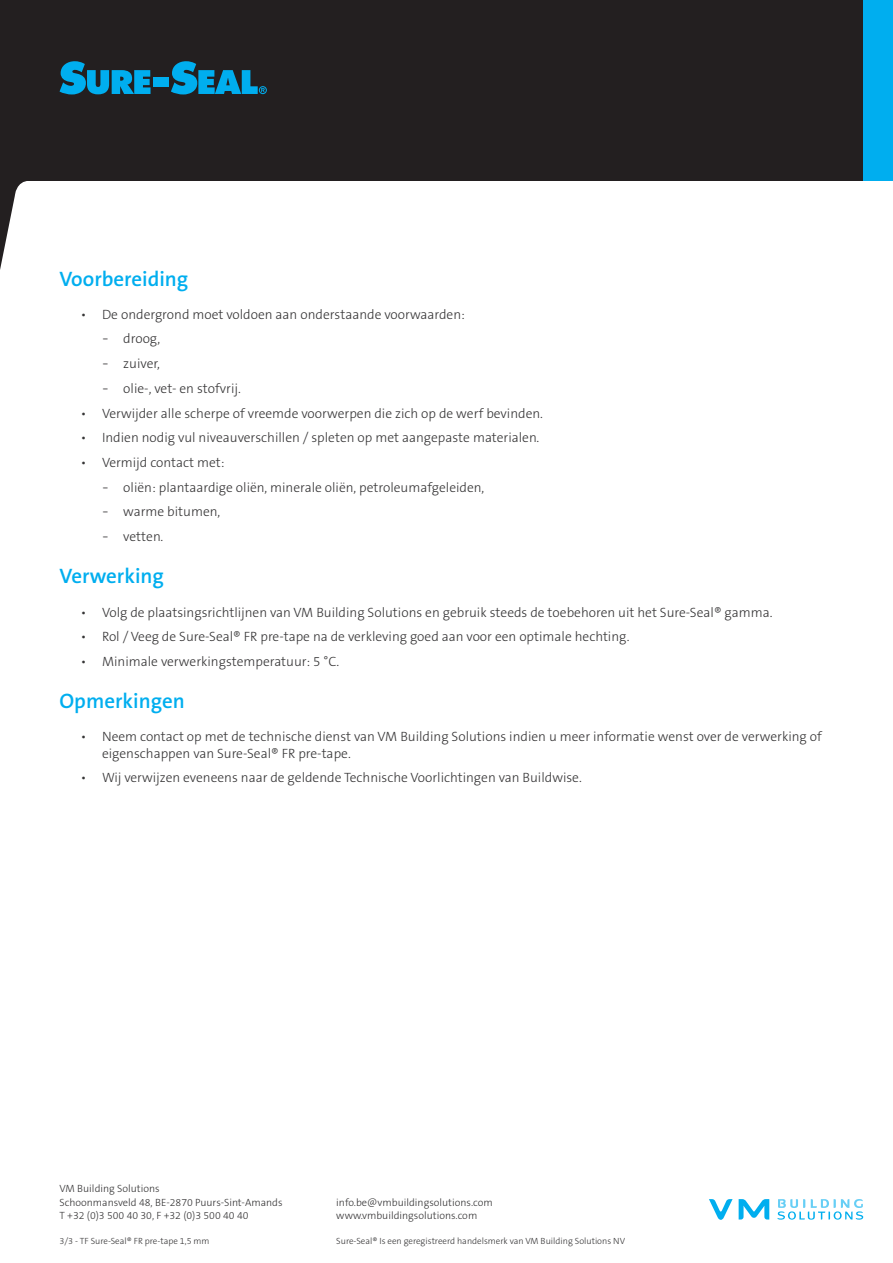
<style>
.page{position:relative;width:893px;height:1263px;background:#fff}
.page>*{position:absolute;margin:0;border:0;box-sizing:border-box;transform-origin:0 0}
.SECTION{font:600 21px "The Sans B W6";color:#00aeef}
.t1{font:300 13.5px/16.2px "The Sans B W3";color:#363536}
.t2{font:300 10.5px/13.5px "The Sans B W3";color:#363536}
.t3{font:300 9px "The Sans B W3";color:#363536}
.s1{font-family:"Rubik"}
</style>
<div class="page">
<div style="left:0;top:0;width:886px;height:181px;background:#231f20"></div>
<div style="left:863px;top:0;width:30px;height:181px;background:#00aeef"></div>
<svg style="left:1px;top:181px;width:26px;height:84px"></svg>
<hr style="left:0;top:181px;width:1px;height:89px;background:#231f20">
<svg style="left:60px;top:61px;width:91px;height:33px"></svg>
<div style="left:154px;top:78px;width:15px;height:9px;background:#00aeef"></div>
<svg style="left:171px;top:61px;width:96px;height:33px"></svg>
<svg style="left:709px;top:1199px;width:60px;height:21px"></svg>
<svg style="left:777px;top:1199px;width:86px;height:21px"></svg>
<p class="SECTION" style="left:60px;top:265px;width:130px">Voorbereiding</p>
<p class="t1" style="left:81px;top:306px;width:386px">• De ondergrond moet voldoen aan onderstaande voorwaarden:</p>
<p class="t1" style="left:102px;top:331px;width:60px"><span class="s1">-</span> droog,</p>
<p class="t1" style="left:102px;top:356px;width:60px"><span class="s1">-</span> zuiver,</p>
<p class="t1" style="left:102px;top:380px;width:140px"><span class="s1">-</span> olie-, vet- en stofvrij.</p>
<p class="t1" style="left:81px;top:405px;width:464px">• Verwijder alle scherpe of vreemde voorwerpen die zich op de werf bevinden.</p>
<p class="t1" style="left:81px;top:430px;width:460px">• Indien nodig vul niveauverschillen / spleten op met aangepaste materialen.</p>
<p class="t1" style="left:81px;top:454px;width:145px">• Vermijd contact met:</p>
<p class="t1" style="left:102px;top:479px;width:384px"><span class="s1">-</span> oliën: plantaardige oliën, minerale oliën, petroleumafgeleiden,</p>
<p class="t1" style="left:102px;top:504px;width:120px"><span class="s1">-</span> warme bitumen,</p>
<p class="t1" style="left:102px;top:529px;width:63px"><span class="s1">-</span> vetten.</p>
<p class="SECTION" style="left:60px;top:563px;width:106px">Verwerking</p>
<p class="t1" style="left:81px;top:604px;width:693px">• Volg de plaatsingsrichtlijnen van VM Building Solutions en gebruik steeds de toebehoren uit het Sure-Seal® gamma.</p>
<p class="t1" style="left:81px;top:629px;width:550px">• Rol / Veeg de Sure-Seal® FR pre-tape na de verkleving goed aan voor een optimale hechting.</p>
<p class="t1" style="left:81px;top:653px;width:260px">• Minimale verwerkingstemperatuur: 5 °C.</p>
<p class="SECTION" style="left:60px;top:688px;width:127px">Opmerkingen</p>
<p class="t1" style="left:102px;top:729px;width:721px;text-indent:-21px">• Neem contact op met de technische dienst van VM Building Solutions indien u meer informatie wenst over de verwerking of eigenschappen van Sure-Seal® FR pre-tape.</p>
<p class="t1" style="left:81px;top:770px;width:503px">• Wij verwijzen eveneens naar de geldende Technische Voorlichtingen van Buildwise.</p>
<p class="t2" style="left:60px;top:1182px;width:225px">VM Building Solutions<br>Schoonmansveld 48, BE-2870 Puurs-Sint-Amands<br>T +32 (0)3 500 40 30, F +32 (0)3 500 40 40</p>
<p class="t2" style="left:336px;top:1196px;width:158px">info.be@vmbuildingsolutions.com www.vmbuildingsolutions.com</p>
<p class="t3" style="left:60px;top:1235px;width:152px">3/3 - TF Sure-Seal® FR pre-tape 1,5 mm</p>
<p class="t3" style="left:336px;top:1235px;width:290px">Sure-Seal® Is een geregistreerd handelsmerk van VM Building Solutions NV</p>
</div>
